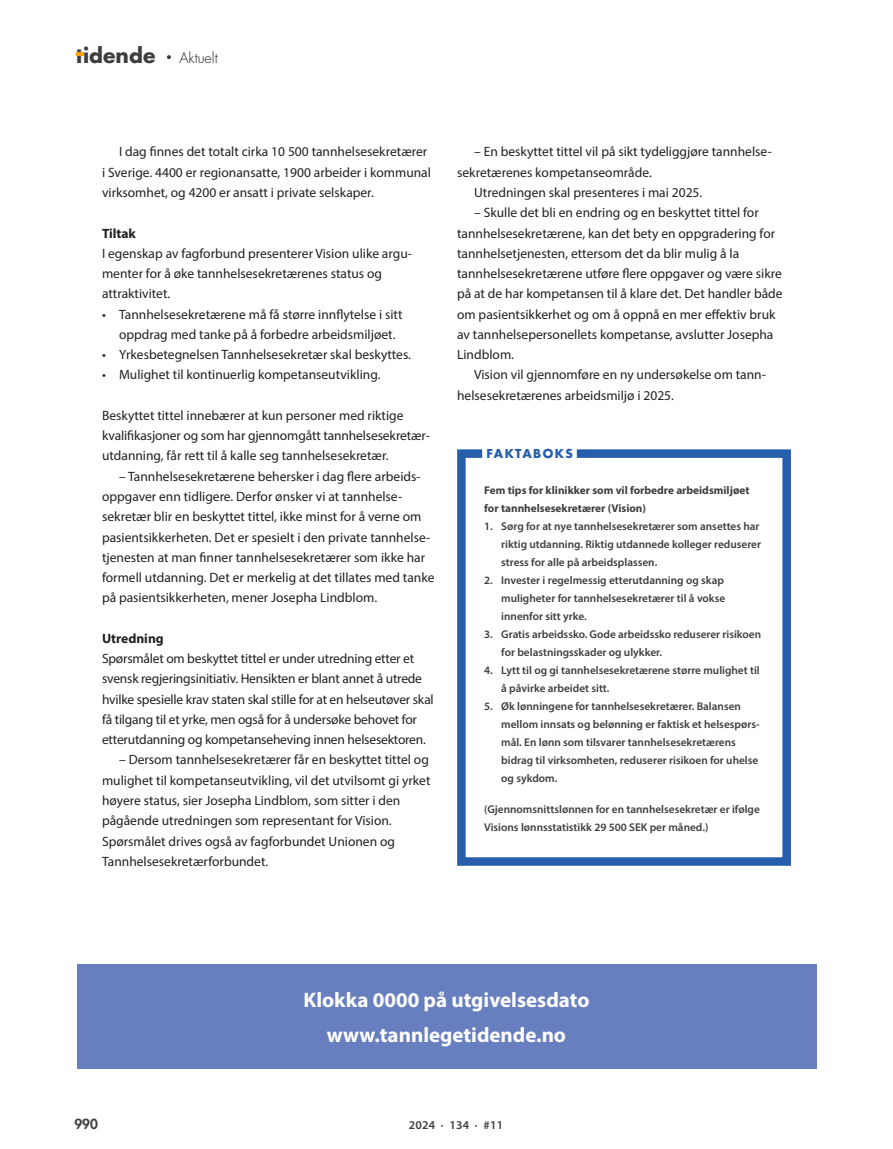
<style>
.page{position:relative;width:893px;height:1149px;background:#fff}
.page>*{position:absolute;margin:0;border:0;box-sizing:border-box;transform-origin:0 0}
.t1{font:700 21px/34.5px "Myriad Pro";color:#fff;text-align:center}
.t2{font:700 20.4px "Futura Std";color:#3e3e3f}
.t3{font:300 14.4px "Futura Std";color:#231f20}
.t4{font:13.5px/20.2px "Myriad Pro";color:#231f20}
.t5{font:700 13.5px "Myriad Pro";color:#231f20}
.t6{font:800 13.5px "Futura Std";color:#3e3e3f}
.t7{font:600 12px "Myriad Pro";letter-spacing:.02em;color:#3e3e3f}
.t8{font:700 12px "Futura Std";letter-spacing:.12em;color:#275eac}
.t9{font:600 11.25px/18px "Myriad Pro";color:#3e3e3f}
.t10{font:700 11.25px/18px "Myriad Pro";color:#3e3e3f}
</style>
<div class="page">
<svg style="left:167px;top:55px;width:4px;height:4px"></svg>
<svg style="left:76px;top:53px;width:7px;height:3px"></svg>
<svg style="left:457px;top:449px;width:334px;height:417px"></svg>
<div style="left:77px;top:964px;width:739px;height:104px;background:#687fbf"></div>
<h2 class="t2" style="left:76px;top:42px;width:81px">tidende</h2>
<p class="t3" style="left:179px;top:49px;width:40px">Aktuelt</p>
<p class="t4" style="left:102px;top:141px;width:330px;text-indent:17px">I dag finnes det totalt cirka 10 500 tannhelsesekretærer i Sverige. 4400 er regionansatte, 1900 arbeider i kommunal virksomhet, og 4200 er ansatt i private selskaper.</p>
<p class="t5" style="left:102px;top:224px;width:35px">Tiltak</p>
<p class="t4" style="left:102px;top:243px;width:311px">I egenskap av fagforbund presenterer Vision ulike argu&shy;menter for å øke tannhelsesekretærenes status og attraktivitet.</p>
<p class="t4" style="left:119px;top:303px;width:285px;text-indent:-17px">• Tannhelsesekretærene må få større innflytelse i sitt oppdrag med tanke på å forbedre arbeidsmiljøet.</p>
<p class="t4" style="left:102px;top:344px;width:310px">• Yrkesbetegnelsen Tannhelsesekretær skal beskyttes.</p>
<p class="t4" style="left:102px;top:364px;width:280px">• Mulighet til kontinuerlig kompetanseutvikling.</p>
<p class="t4" style="left:102px;top:405px;width:329px">Beskyttet tittel innebærer at kun personer med riktige kvalifikasjoner og som har gjennomgått tannhelsesekretær&shy;utdanning, får rett til å kalle seg tannhelsesekretær.</p>
<p class="t4" style="left:102px;top:465px;width:334px;text-indent:17px">– Tannhelsesekretærene behersker i dag flere arbeids&shy;oppgaver enn tidligere. Derfor ønsker vi at tannhelse&shy;sekretær blir en beskyttet tittel, ikke minst for å verne om pasientsikkerheten. Det er spesielt i den private tannhelse&shy;tjenesten at man finner tannhelsesekretærer som ikke har formell utdanning. Det er merkelig at det tillates med tanke på pasientsikkerheten, mener Josepha Lindblom.</p>
<p class="t5" style="left:102px;top:629px;width:63px">Utredning</p>
<p class="t4" style="left:102px;top:648px;width:333px">Spørsmålet om beskyttet tittel er under utredning etter et svensk regjeringsinitiativ. Hensikten er blant annet å utrede hvilke spesielle krav staten skal stille for at en helseutøver skal få tilgang til et yrke, men også for å undersøke behovet for etterutdanning og kompetanseheving innen helsesektoren.</p>
<p class="t4" style="left:102px;top:749px;width:330px;text-indent:17px">– Dersom tannhelsesekretærer får en beskyttet tittel og mulighet til kompetanseutvikling, vil det utvilsomt gi yrket høyere status, sier Josepha Lindblom, som sitter i den pågående utredningen som representant for Vision.<br>Spørsmålet drives også av fagforbundet Unionen og Tannhelsesekretærforbundet.</p>
<p class="t4" style="left:474px;top:141px;width:299px">– En beskyttet tittel vil på sikt tydeliggjøre tannhelse-</p>
<p class="t4" style="left:457px;top:162px;width:196px">sekretærenes kompetanseområde.</p>
<p class="t4" style="left:474px;top:182px;width:230px">Utredningen skal presenteres i mai 2025.</p>
<p class="t4" style="left:457px;top:202px;width:327px;text-indent:17px">– Skulle det bli en endring og en beskyttet tittel for tannhelsesekretærene, kan det bety en oppgradering for tannhelsetjenesten, ettersom det da blir mulig å la tannhelsesekretærene utføre flere oppgaver og være sikre på at de har kompetansen til å klare det. Det handler både om pasientsikkerhet og om å oppnå en mer effektiv bruk av tannhelsepersonellets kompetanse, avslutter Josepha Lindblom.</p>
<p class="t4" style="left:457px;top:364px;width:310px;text-indent:17px">Vision vil gjennomføre en ny undersøkelse om tann&shy;helsesekretærenes arbeidsmiljø i 2025.</p>
<p class="t8" style="left:487px;top:445px;width:88px">FAKTABOKS</p>
<p class="t10" style="left:484px;top:480px;width:267px">Fem tips for klinikker som vil forbedre arbeidsmiljøet for tannhelsesekretærer (Vision)</p>
<p class="t9" style="left:501px;top:516px;width:261px;text-indent:-17px">1. Sørg for at nye tannhelsesekretærer som ansettes har riktig utdanning. Riktig utdannede kolleger reduserer stress for alle på arbeidsplassen.</p>
<p class="t9" style="left:501px;top:570px;width:225px;text-align:justify;text-indent:-17px">2. Invester i regelmessig etterutdanning og skap muligheter for tannhelsesekretærer til å vokse innenfor sitt yrke.</p>
<p class="t9" style="left:501px;top:624px;width:261px;text-indent:-17px">3. Gratis arbeidssko. Gode arbeidssko reduserer risikoen for belastningsskader og ulykker.</p>
<p class="t9" style="left:501px;top:660px;width:260px;text-indent:-17px">4. Lytt til og gi tannhelsesekretærene større mulighet til å påvirke arbeidet sitt.</p>
<p class="t9" style="left:501px;top:696px;width:260px;text-indent:-17px">5. Øk lønningene for tannhelsesekretærer. Balansen mellom innsats og belønning er faktisk et helsespørs&shy;mål. En lønn som tilsvarer tannhelsesekretærens bidrag til virksomheten, reduserer risikoen for uhelse og sykdom.</p>
<p class="t9" style="left:484px;top:799px;width:277px">(Gjennomsnittslønnen for en tannhelsesekretær er ifølge<br>Visions lønnsstatistikk 29 500 SEK per måned.)</p>
<h1 class="t1" style="left:303px;top:981px;width:287px">Klokka 0000 på utgivelsesdato www.tannlegetidende.no</h1>
<p class="t6" style="left:74px;top:1115px;width:25px">990</p>
<p class="t7" style="left:409px;top:1117px;width:96px">2024 · 134 · #11</p>
</div>
